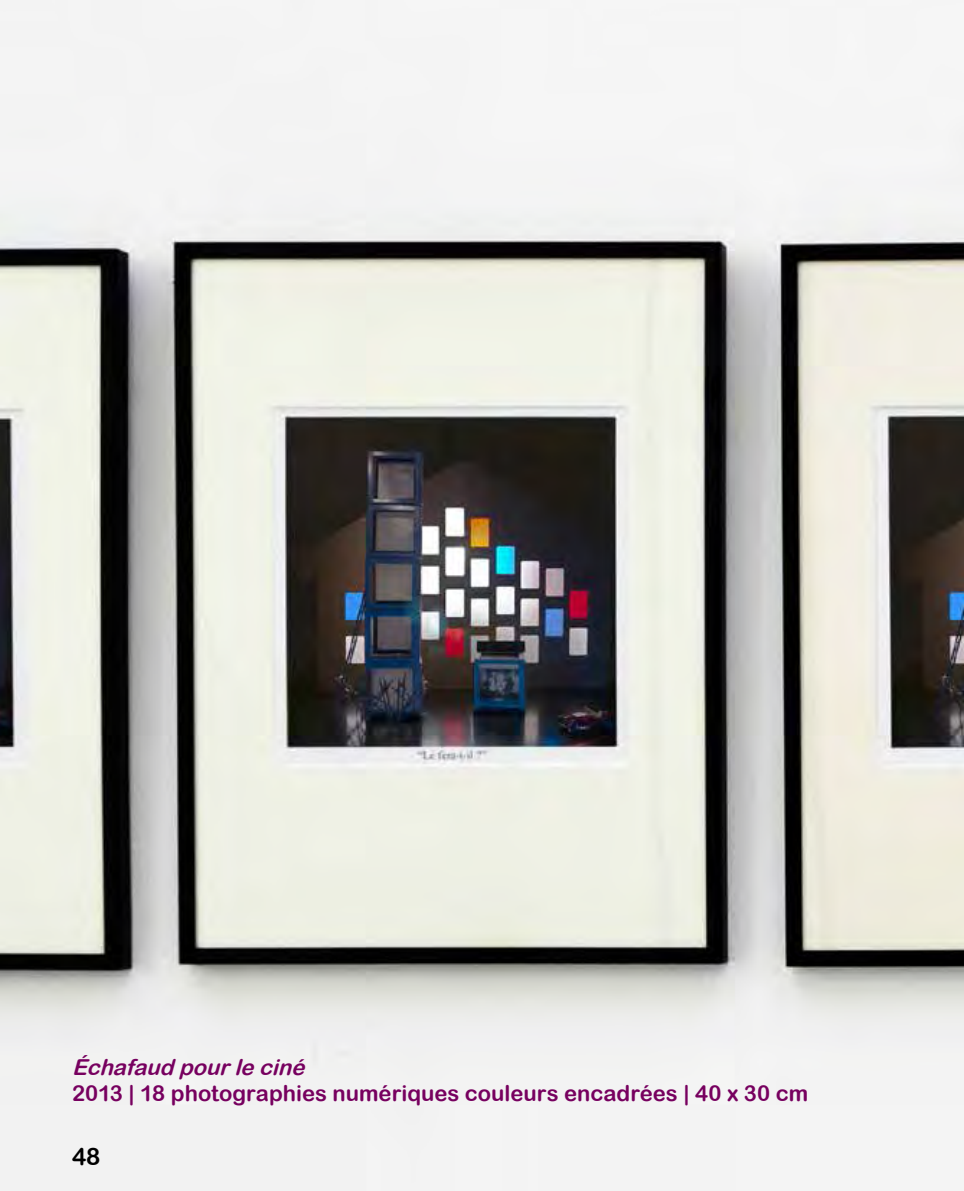
<style>
.page{position:relative;width:964px;height:1191px;background:#fff}
.page>*{position:absolute;margin:0;border:0;box-sizing:border-box;transform-origin:0 0}
.t1{font:24px "Arial Rounded MT Bold";color:#000}
.t2{font:22px "Arial Rounded MT Bold";color:#77005f}
.t3{font:italic 22px "Arial Rounded MT Bold";color:#77005f}
</style>
<div class="page">
<img style="left:0;top:0;width:964px;height:1191px">
<p class="t3" style="left:72px;top:1053px;width:240px">Échafaud pourle ciné</p>
<p class="t2" style="left:72px;top:1080px;width:738px">2013 | 18 photographies numériques couleurs encadrées | 40 x 30 cm</p>
<p class="t1" style="left:72px;top:1142px;width:30px">48</p>
</div>
